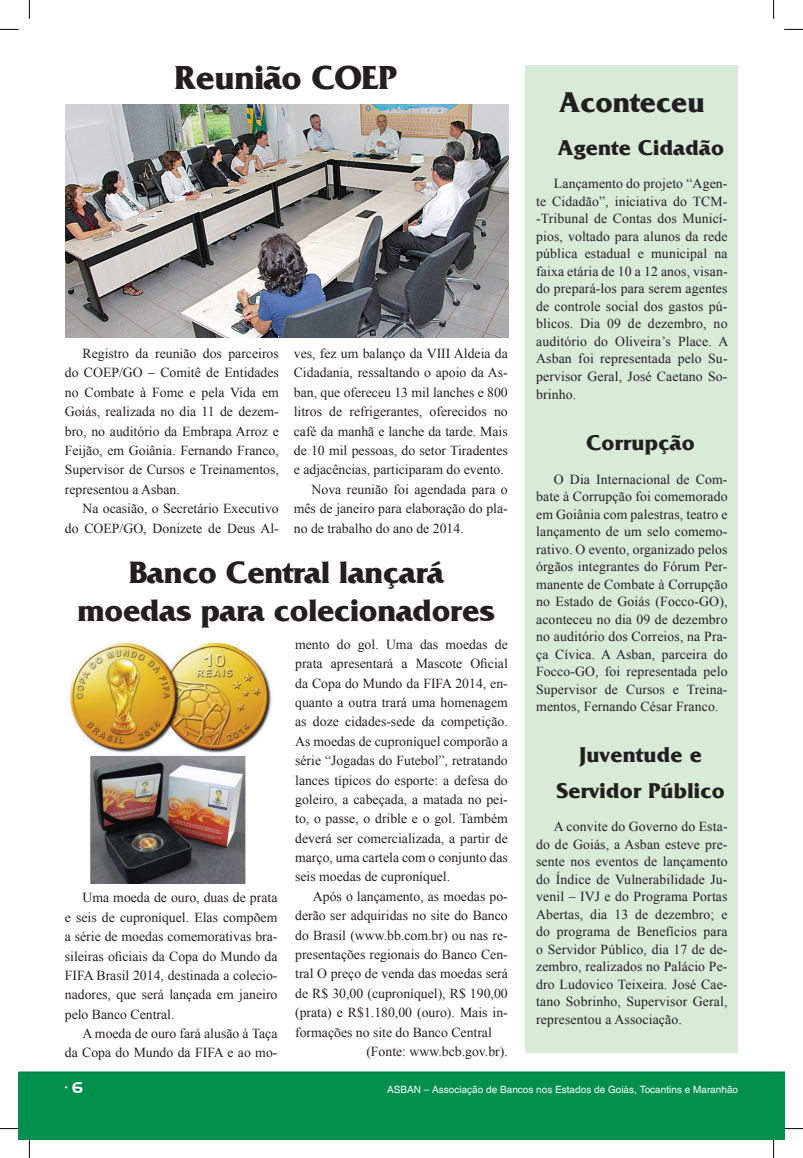
<style>
.page{position:relative;width:803px;height:1158px;background:#fff}
.page>*{position:absolute;margin:0;border:0;box-sizing:border-box;transform-origin:0 0}
.t1{font:700 35px "France";letter-spacing:-.01em;color:#231f20}
.t2{font:700 32.5px/37.5px "France";letter-spacing:-.01em;color:#231f20;text-align:center}
.t3{font:700 30px "France";color:#231f20}
.t4{font:700 22.5px/35px "France";letter-spacing:.01em;color:#231f20;text-align:center}
.t5{font:15px "Aero Regular SWFTE";color:#fff}
.t6{font:13.75px/17.5px "Times New Roman";color:#231f20;text-align:justify}
.t7{font:10px "Switzerland Plain";color:#fff}
</style>
<div class="page">
<div style="left:19px;top:1071px;width:764px;height:67px;background:#008f4d"></div>
<div style="left:766px;top:1071px;width:18px;height:67px;background:#008f4d"></div>
<hr style="left:19px;top:1071px;width:754px;height:1px;background:#007e3d">
<div style="left:525px;top:65px;width:213px;height:987px;background:#d8ebd7"></div>
<img style="left:65px;top:104px;width:443px;height:233px">
<img style="left:69px;top:642px;width:203px;height:241px">
<svg style="left:0;top:29px;width:19px;height:1px"></svg>
<svg style="left:784px;top:29px;width:19px;height:1px"></svg>
<svg style="left:0;top:1127px;width:19px;height:2px"></svg>
<svg style="left:784px;top:1127px;width:19px;height:2px"></svg>
<svg style="left:29px;top:0;width:1px;height:19px"></svg>
<svg style="left:29px;top:1138px;width:1px;height:19px"></svg>
<svg style="left:773px;top:0;width:1px;height:19px"></svg>
<svg style="left:773px;top:1138px;width:1px;height:19px"></svg>
<h1 class="t1" style="left:175px;top:57px;width:224px">Reunião COEP</h1>
<p class="t6" style="left:65px;top:343px;width:215px;line-height:19.4px;text-indent:18px">Registro da reunião dos parceiros do COEP/GO – Comitê de Entidades no Combate à Fome e pela Vida em Goiás, realizada no dia 11 de dezem&shy;bro, no auditório da Embrapa Arroz e Feijão, em Goiânia. Fernando Franco, Supervisor de Cursos e Treinamentos, representou a Asban.</p>
<p class="t6" style="left:65px;top:498px;width:215px;line-height:19.4px;text-align:right">Na ocasião, o Secretário Executivo<br>do COEP/GO, Donizete de Deus Al-</p>
<p class="t6" style="left:294px;top:344px;width:215px">ves, fez um balanço da VIII Aldeia da</p>
<p class="t6" style="left:294px;top:364px;width:215px">Cidadania, ressaltando o apoio da As-</p>
<p class="t6" style="left:294px;top:383px;width:215px">ban, que ofereceu 13 mil lanches e 800</p>
<p class="t6" style="left:294px;top:402px;width:215px">litros de refrigerantes, oferecidos no</p>
<p class="t6" style="left:294px;top:422px;width:215px">café da manhã e lanche da tarde. Mais</p>
<p class="t6" style="left:294px;top:441px;width:215px">de 10 mil pessoas, do setor Tiradentes</p>
<p class="t6" style="left:294px;top:460px;width:212px">e adjacências, participaram do evento.</p>
<p class="t6" style="left:311px;top:480px;width:198px">Nova reunião foi agendada para o</p>
<p class="t6" style="left:294px;top:499px;width:215px">mês de janeiro para elaboração do pla-</p>
<p class="t6" style="left:294px;top:519px;width:171px">no de trabalho do ano de 2014.</p>
<h2 class="t2" style="left:78px;top:553px;width:419px">Banco Central lançará moedas para colecionadores</h2>
<p class="t6" style="left:65px;top:887px;width:214px;line-height:19.4px;text-indent:18px">Uma moeda de ouro, duas de prata e seis de cuproníquel. Elas compõem a série de moedas comemorativas bra&shy;sileiras oficiais da Copa do Mundo da FIFA Brasil 2014, destinada a colecio&shy;nadores, que será lançada em janeiro pelo Banco Central.</p>
<p class="t6" style="left:65px;top:1023px;width:214px;line-height:19.4px;text-align:right">A moeda de ouro fará alusão à Taça<br>da Copa do Mundo da FIFA e ao mo-</p>
<p class="t6" style="left:295px;top:634px;width:214px;line-height:19.4px">mento do gol. Uma das moedas de prata apresentará a Mascote Oficial da Copa do Mundo da FIFA 2014, en&shy;quanto a outra trará uma homenagem as doze cidades-sede da competição.<br>As moedas de cuproníquel comporão a série “Jogadas do Futebol”, retratando lances típicos do esporte: a defesa do goleiro, a cabeçada, a matada no pei&shy;to, o passe, o drible e o gol. Também deverá ser comercializada, a partir de março, uma cartela com o conjunto das seis moedas de cuproníquel.</p>
<p class="t6" style="left:313px;top:887px;width:196px">Após o lançamento, as moedas po-</p>
<p class="t6" style="left:295px;top:906px;width:214px">derão ser adquiridas no site do Banco</p>
<p class="t6" style="left:295px;top:925px;width:214px">do Brasil (www.bb.com.br) ou nas re-</p>
<p class="t6" style="left:295px;top:945px;width:214px">presentações regionais do Banco Cen-</p>
<p class="t6" style="left:295px;top:964px;width:214px">tral O preço de venda das moedas será</p>
<p class="t6" style="left:295px;top:984px;width:214px">de R$ 30,00 (cuproníquel), R$ 190,00</p>
<p class="t6" style="left:295px;top:1003px;width:214px">(prata) e R$1.180,00 (ouro). Mais in-</p>
<p class="t6" style="left:295px;top:1022px;width:198px">formações no site do Banco Central</p>
<p class="t6" style="left:366px;top:1042px;width:143px">(Fonte: www.bcb.gov.br).</p>
<h3 class="t3" style="left:559px;top:85px;width:147px">Aconteceu</h3>
<h3 class="t4" style="left:557px;top:129px;width:168px">Agente Cidadão</h3>
<p class="t6" style="left:536px;top:175px;width:194px;text-indent:18px">Lançamento do projeto “Agen&shy;te Cidadão”, iniciativa do TCM--Tribunal de Contas dos Municí&shy;pios, voltado para alunos da rede pública estadual e municipal na faixa etária de 10 a 12 anos, visan&shy;do prepará-los para serem agentes de controle social dos gastos pú&shy;blicos. Dia 09 de dezembro, no auditório do Oliveira’s Place. A Asban foi representada pelo Su&shy;pervisor Geral, José Caetano So&shy;brinho.</p>
<h3 class="t4" style="left:586px;top:424px;width:110px">Corrupção</h3>
<p class="t6" style="left:536px;top:470px;width:193px;text-indent:18px">O Dia Internacional de Com&shy;bate à Corrupção foi comemorado em Goiânia com palestras, teatro e lançamento de um selo comemo&shy;rativo. O evento, organizado pelos órgãos integrantes do Fórum Per&shy;manente de Combate à Corrupção no Estado de Goiás (Focco-GO), aconteceu no dia 09 de dezembro no auditório dos Correios, na Pra&shy;ça Cívica. A Asban, parceira do Focco-GO, foi representada pelo Supervisor de Cursos e Treina&shy;mentos, Fernando César Franco.</p>
<h3 class="t4" style="left:556px;top:737px;width:170px">Juventude e<br>Servidor Público</h3>
<p class="t6" style="left:536px;top:817px;width:193px;text-indent:18px">A convite do Governo do Esta&shy;do de Goiás, a Asban esteve pre&shy;sente nos eventos de lançamento do Índice de Vulnerabilidade Ju&shy;venil – IVJ e do Programa Portas Abertas, dia 13 de dezembro; e do programa de Benefícios para o Servidor Público, dia 17 de de&shy;zembro, realizados no Palácio Pe&shy;dro Ludovico Teixeira. José Cae&shy;tano Sobrinho, Supervisor Geral, representou a Associação.</p>
<p class="t5" style="left:65px;top:1077px;width:19px">• 6</p>
<p class="t7" style="left:387px;top:1082px;width:352px">ASBAN – Associação de Bancos nos Estados de Goiás, Tocantins e Maranhão</p>
</div>
